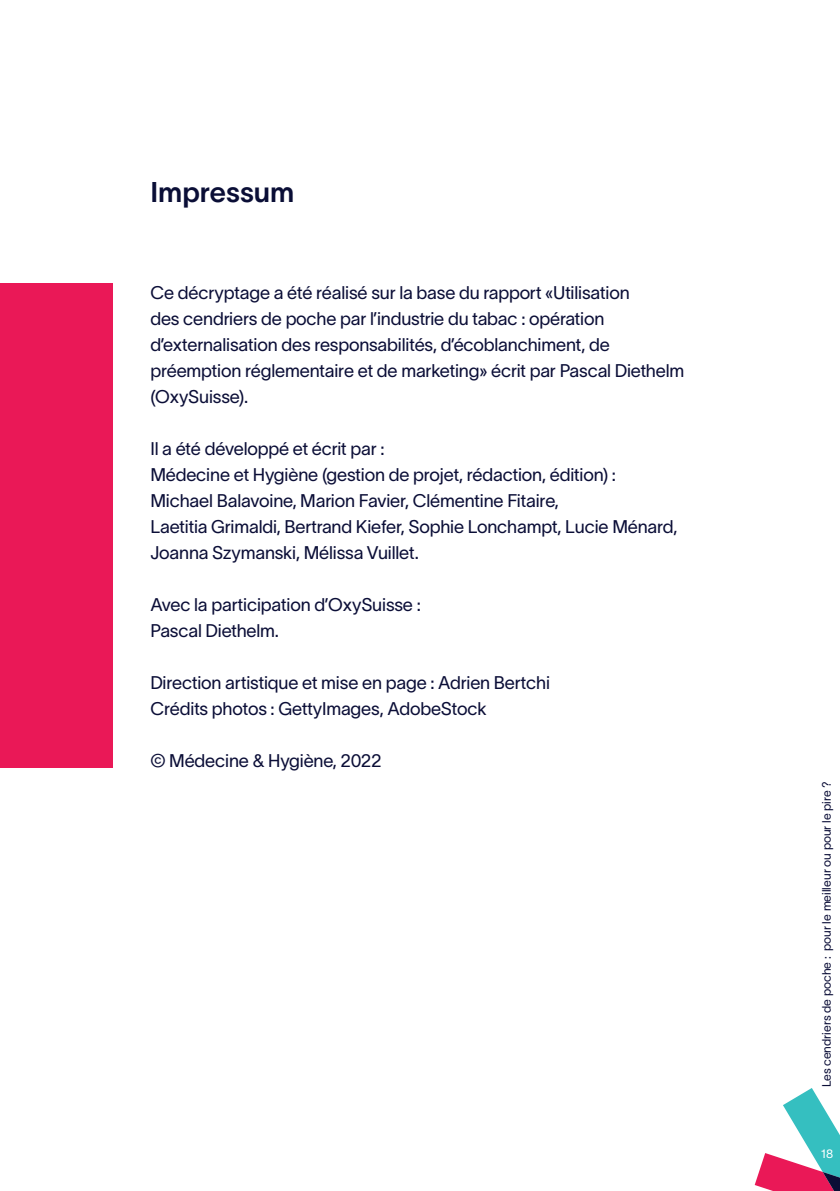
<style>
.page{position:relative;width:840px;height:1191px;background:#fff}
.page>*{position:absolute;margin:0;border:0;box-sizing:border-box;transform-origin:0 0}
.t1{font:28px "TWK Lausanne";color:#0a0e36}
.t2{font:18px/26px "TWK Lausanne";letter-spacing:-.01em;color:#0b0e37}
.t3{font:12px "TWK Lausanne";color:#0b0e37}
.t4{font:12px "TWK Lausanne";color:#fff}
</style>
<div class="page">
<svg style="left:754px;top:1088px;width:85px;height:103px"></svg>
<div style="left:0;top:284px;width:112px;height:484px;background:#ea1857"></div>
<h1 class="t1" style="left:150px;top:173px;width:145px">Impressum</h1>
<p class="t2" style="left:150px;top:278px;width:535px">Ce décryptage a été réalisé sur la base du rapport «Utilisation<br>des cendriers de poche par l’industrie du tabac : opération d’externalisation des responsabilités, d’écoblanchiment, de préemption réglementaire et de marketing» écrit par Pascal Diethelm (OxySuisse).</p>
<p class="t2" style="left:150px;top:434px;width:528px">Il a été développé et écrit par :<br>Médecine et Hygiène (gestion de projet, rédaction, édition) :<br>Michael Balavoine, Marion Favier, Clémentine Fitaire,<br>Laetitia Grimaldi, Bertrand Kiefer, Sophie Lonchampt, Lucie Ménard, Joanna Szymanski, Mélissa Vuillet.</p>
<p class="t2" style="left:150px;top:590px;width:272px">Avec la participation d’OxySuisse :<br>Pascal Diethelm.</p>
<p class="t2" style="left:150px;top:668px;width:401px">Direction artistique et mise en page : Adrien Bertchi<br>Crédits photos : GettyImages, AdobeStock</p>
<p class="t2" style="left:150px;top:746px;width:233px">© Médecine &amp; Hygiène, 2022</p>
<p class="t3" style="left:817px;top:1087px;width:308px;rotate:-90deg">Les cendriers de poche : pour le meilleur ou pour le pire ?</p>
<p class="t4" style="left:820px;top:1145px;width:14px">18</p>
</div>
